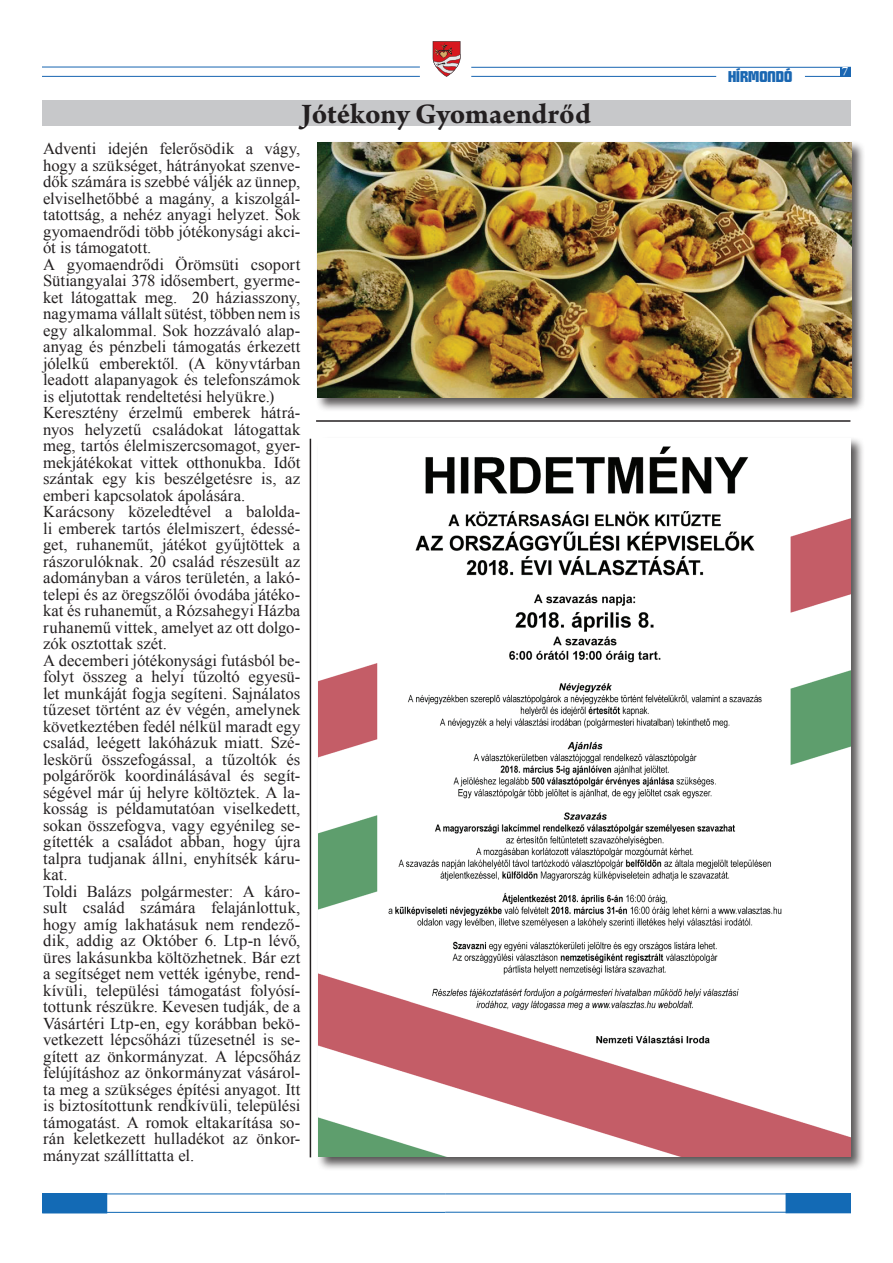
<style>
.page{position:relative;width:893px;height:1263px;background:#fff}
.page>*{position:absolute;margin:0;border:0;box-sizing:border-box;transform-origin:0 0}
.t1{font:700 30px "Arno Pro";letter-spacing:-.005em;color:#231f20}
.t2{font:16.5px/16.5px "Times New Roman";color:#231f20}
.t3{font:15.45px "First Prize Bold Upright";color:#1a67b2}
.t4{font:13.5px "Arno Pro Sm Text";color:#fff}
</style>
<div class="page">
<hr style="left:43px;top:67px;width:377px;height:1px;background:#1a66b2">
<hr style="left:43px;top:76px;width:377px;height:1px;background:#1a66b2">
<hr style="left:471px;top:67px;width:379px;height:1px;background:#1a66b2">
<hr style="left:471px;top:76px;width:245px;height:1px;background:#1a66b2">
<svg style="left:433px;top:41px;width:27px;height:36px"></svg>
<hr style="left:805px;top:76px;width:45px;height:1px;background:#1a66b2">
<div style="left:840px;top:67px;width:10px;height:10px;background:#1a66b2"></div>
<hr style="left:43px;top:1193px;width:402px;height:1px;background:#136ab5">
<hr style="left:43px;top:1212px;width:402px;height:1px;background:#136ab5">
<div style="left:43px;top:1193px;width:64px;height:20px;background:#136ab5"></div>
<hr style="left:445px;top:1193px;width:405px;height:1px;background:#136ab5">
<hr style="left:445px;top:1212px;width:405px;height:1px;background:#136ab5">
<div style="left:786px;top:1193px;width:64px;height:20px;background:#136ab5"></div>
<div style="left:317px;top:436px;width:548px;height:735px;background:#231f20;opacity:.75"></div>
<img style="left:319px;top:438px;width:531px;height:719px">
<div style="left:42px;top:100px;width:808px;height:25px;background:#c7c8ca"></div>
<div style="left:315px;top:140px;width:551px;height:272px;background:#231f20;opacity:.75"></div>
<img style="left:317px;top:142px;width:535px;height:256px">
<hr style="left:316px;top:420px;width:534px;height:2px;background:#231f20">
<hr style="left:310px;top:439px;width:1px;height:718px;background:#231f20">
<h1 class="t1" style="left:301px;top:96px;width:291px">Jótékony Gyomaendrőd</h1>
<p class="t2" style="left:43px;top:140px;width:259px">Adventi idején felerősödik a vágy, hogy a szükséget, hátrányokat szenve&shy;dők számára is szebbé váljék az ünnep, elviselhetőbbé a magány, a kiszolgál&shy;tatottság, a nehéz anyagi helyzet. Sok gyomaendrődi több jótékonysági akci&shy;ót is támogatott.<br>A gyomaendrődi Örömsüti csoport Sütiangyalai 378 idősembert, gyerme&shy;ket látogattak meg. 20 háziasszony, nagymama vállalt sütést, többen nem is egy alkalommal. Sok hozzávaló alap&shy;anyag és pénzbeli támogatás érkezett jólelkű emberektől. (A könyvtárban leadott alapanyagok és telefonszámok is eljutottak rendeltetési helyükre.)<br>Keresztény érzelmű emberek hátrá&shy;nyos helyzetű családokat látogattak meg, tartós élelmiszercsomagot, gyer&shy;mekjátékokat vittek otthonukba. Időt szántak egy kis beszélgetésre is, az emberi kapcsolatok ápolására.<br>Karácsony közeledtével a balolda&shy;li emberek tartós élelmiszert, édessé&shy;get, ruhaneműt, játékot gyűjtöttek a rászorulóknak. 20 család részesült az adományban a város területén, a lakó&shy;telepi és az öregszőlői óvodába játéko&shy;kat és ruhaneműt, a Rózsahegyi Házba ruhanemű vittek, amelyet az ott dolgo&shy;zók osztottak szét.<br>A decemberi jótékonysági futásból be&shy;folyt összeg a helyi tűzoltó egyesü&shy;let munkáját fogja segíteni. Sajnálatos tűzeset történt az év végén, amelynek következtében fedél nélkül maradt egy család, leégett lakóházuk miatt. Szé&shy;leskörű összefogással, a tűzoltók és polgárőrök koordinálásával és segít&shy;ségével már új helyre költöztek. A la&shy;kosság is példamutatóan viselkedett, sokan összefogva, vagy egyénileg se&shy;gítették a családot abban, hogy újra talpra tudjanak állni, enyhítsék káru&shy;kat.<br>Toldi Balázs polgármester: A káro&shy;sult család számára felajánlottuk, hogy amíg lakhatásuk nem rendező&shy;dik, addig az Október 6. Ltp-n lévő, üres lakásunkba költözhetnek. Bár ezt a segítséget nem vették igénybe, rend&shy;kívüli, települési támogatást folyósí&shy;tottunk részükre. Kevesen tudják, de a Vásártéri Ltp-en, egy korábban bekö&shy;vetkezett lépcsőházi tűzesetnél is se&shy;gített az önkormányzat. A lépcsőház felújításhoz az önkormányzat vásárol&shy;ta meg a szükséges építési anyagot. Itt is biztosítottunk rendkívüli, települési támogatást. A romok eltakarítása so&shy;rán keletkezett hulladékot az önkor&shy;mányzat szállíttatta el.</p>
<p class="t3" style="left:728px;top:65px;width:66px">HÍRMONDÓ</p>
<p class="t4" style="left:842px;top:64px;width:8px">7</p>
</div>
